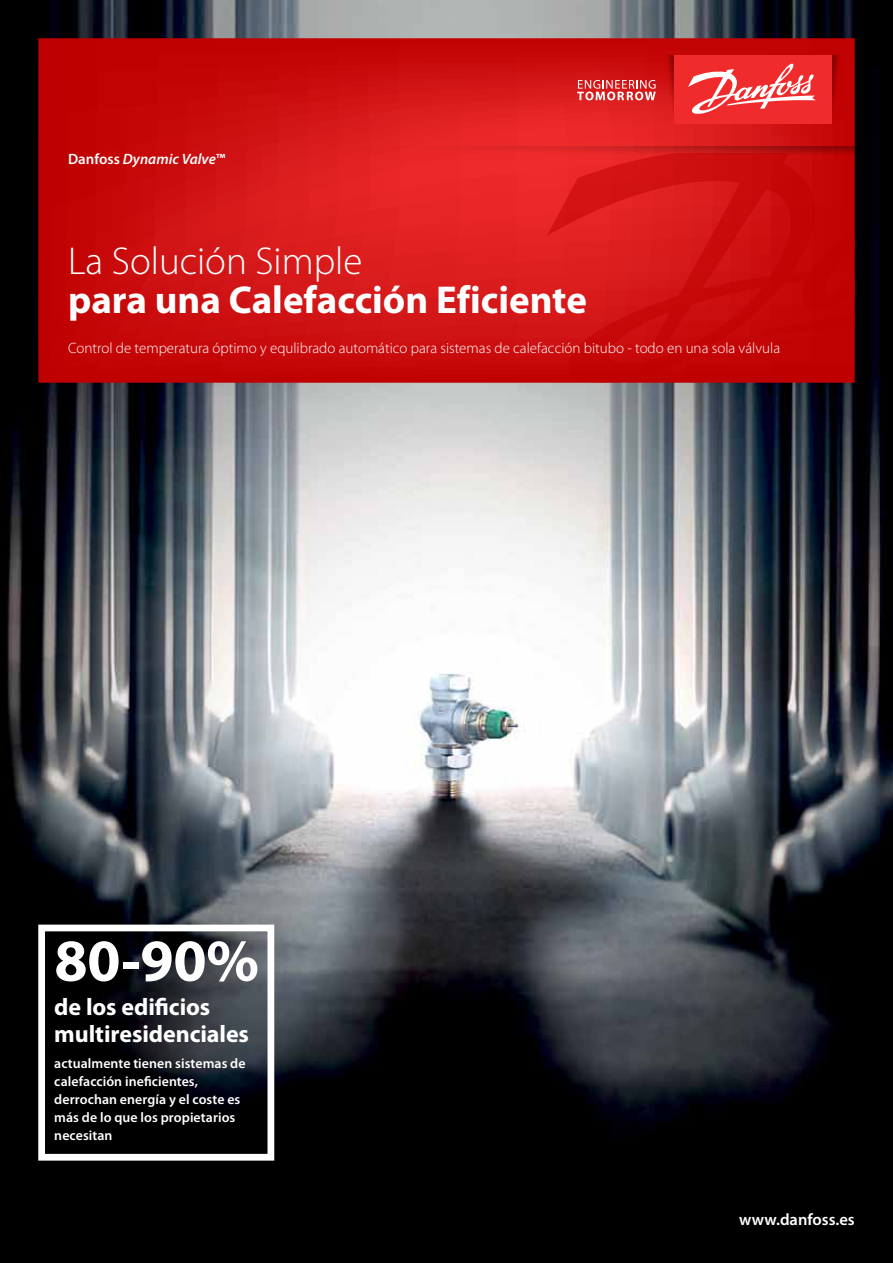
<style>
.page{position:relative;width:893px;height:1263px;background:#fff}
.page>*{position:absolute;margin:0;border:0;box-sizing:border-box;transform-origin:0 0}
.t1{font:700 60px "Myriad Pro";color:#fff}
.t2{font:700 39px "Myriad Pro";color:#fff}
.t3{font:300 39px "Myriad Pro";color:#fff}
.t4{font:700 24px/27px "Myriad Pro";letter-spacing:-.005em;color:#fff}
.t5{font:600 16.5px "Myriad Pro";color:#fff}
.t6{font:300 15px "Myriad Pro";color:#fff}
.t7{font:italic 600 15px "Myriad Pro";color:#fff}
.t8{font:600 13.8px/18px "Myriad Pro";letter-spacing:.005em;color:#fff}
.s1{font-style:normal}
</style>
<div class="page">
<img style="left:0;top:0;width:893px;height:1263px">
<svg style="left:38px;top:38px;width:817px;height:345px;background:#cf1111"></svg>
<svg style="left:547px;top:159px;width:308px;height:224px;background:#cd0e0f"></svg>
<svg style="left:832px;top:55px;width:12px;height:69px"></svg>
<div style="left:674px;top:55px;width:158px;height:69px;background:#f02b2c"></div>
<svg style="left:577px;top:55px;width:97px;height:69px;background:#d82a2b"></svg>
<svg style="left:688px;top:63px;width:128px;height:51px"></svg>
<svg style="left:358px;top:147px;width:497px;height:12px;background:#d41c1d"></svg>
<div style="left:38px;top:924px;width:236px;height:236px;border:7px solid #fff"></div>
<p class="t7" style="left:68px;top:150px;width:159px"><span class="s1">Danfoss</span> Dynamic Valve<span class="s1">™</span></p>
<h2 class="t3" style="left:68px;top:239px;width:296px">La Solución Simple</h2>
<h2 class="t2" style="left:68px;top:274px;width:520px">para una Calefacción Eficiente</h2>
<p class="t6" style="left:68px;top:339px;width:714px">Control de temperatura óptimo y equlibrado automático para sistemas de calefacción bitubo - todo en una sola válvula</p>
<h1 class="t1" style="left:54px;top:921px;width:206px">80-90%</h1>
<h3 class="t4" style="left:54px;top:992px;width:196px">de los edificios multiresidenciales</h3>
<p class="t8" style="left:54px;top:1054px;width:193px">actualmente tienen sistemas de calefacción ineficientes, derrochan energía y el coste es más de lo que los propietarios necesitan</p>
<p class="t5" style="left:739px;top:1209px;width:117px">www.danfoss.es</p>
</div>
